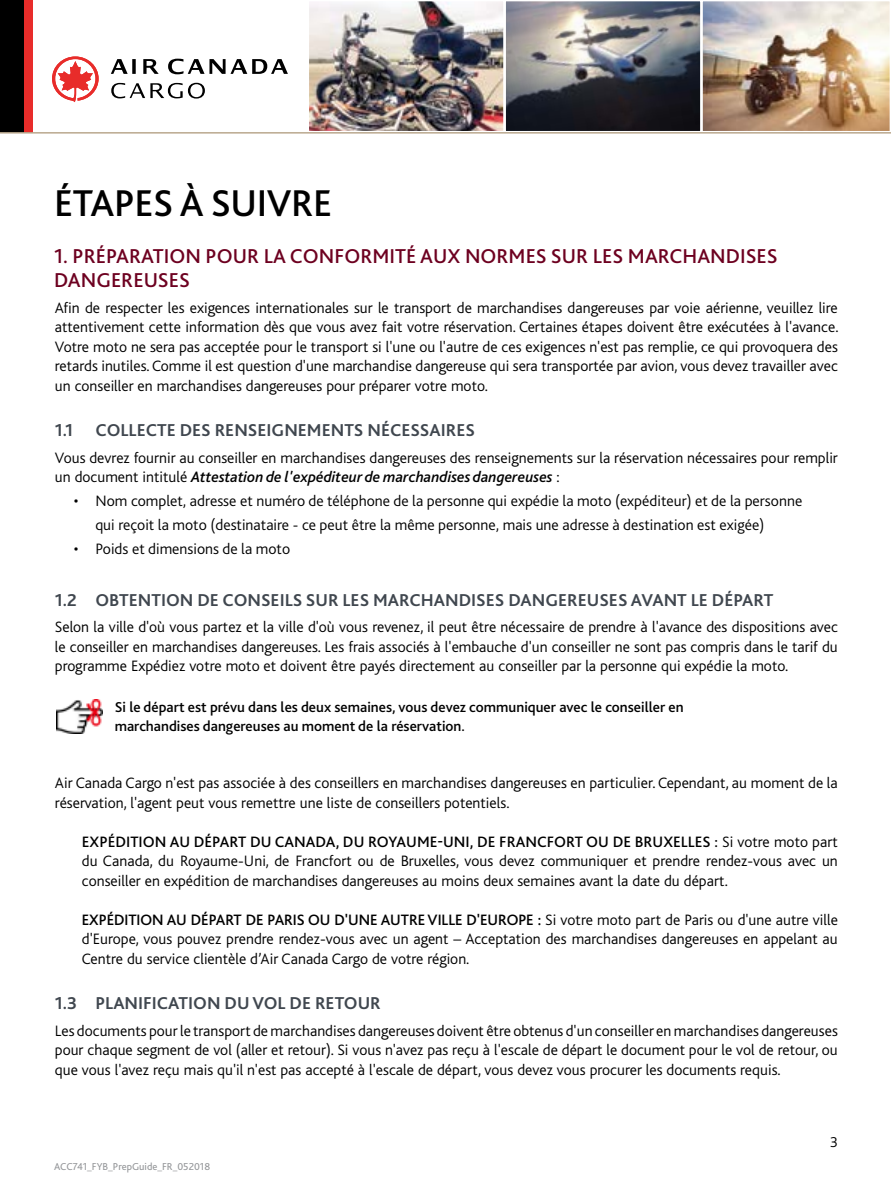
<style>
.page{position:relative;width:891px;height:1188px;background:#fff}
.page>*{position:absolute;margin:0;border:0;box-sizing:border-box;transform-origin:0 0}
.t1{font:500 39px "Bliss 2";letter-spacing:-.01em;color:#000}
.t2{font:500 21px/24px "Bliss 2";color:#6d0020}
.t3{font:700 18px "Bliss 2";color:#40474f}
.t4{font:300 15.75px/19.5px "Bliss";color:#000;text-align:justify}
.t5{font:300 15.75px/24px "Bliss 2";color:#000}
.t6{font:500 15.75px "Bliss 2";color:#000}
.t7{font:italic 500 15.75px "Bliss 2";color:#000}
.t8{font:500 15px/19.5px "Bliss 2";color:#000}
.t9{font:300 15px "Bliss 2";color:#000}
.t10{font:10.5px "Bliss 2";color:#939598}
.s1{font-family:"Bliss";font-weight:300;font-style:normal}
.s2{font-family:"Bliss";font-weight:300}
.s3{font-weight:500}
</style>
<div class="page">
<img style="left:310px;top:2px;width:579px;height:128px">
<div style="left:308px;top:0;width:197px;height:132px;border:1px solid #fff"></div>
<div style="left:701px;top:0;width:190px;height:132px;border:1px solid #fff"></div>
<div style="left:505px;top:0;width:196px;height:132px;border:1px solid #fff"></div>
<svg style="left:52px;top:56px;width:47px;height:46px"></svg>
<svg style="left:111px;top:59px;width:177px;height:40px"></svg>
<div style="left:0;top:0;width:24px;height:132px;background:#000"></div>
<div style="left:24px;top:0;width:9px;height:132px;background:#e82c2a"></div>
<hr style="left:0;top:132px;width:891px;height:2px;background:#baa88e">
<img style="left:57px;top:699px;width:46px;height:34px">
<h1 class="t1" style="left:54px;top:179px;width:280px">ÉTAPES À SUIVRE</h1>
<h2 class="t2" style="left:54px;top:243px;width:725px">1. PRÉPARATION POUR LA CONFORMITÉ AUX NORMES SUR LES MARCHANDISES<br>DANGEREUSES</h2>
<p class="t4" style="left:55px;top:298px;width:785px">Afin de respecter les exigences internationales sur le transport de marchandises dangereuses par voie aérienne, veuillez lire attentivement cette information dès que vous avez fait votre réservation. Certaines étapes doivent être exécutées à l'avance.<br>Votre moto ne sera pas acceptée pour le transport si l'une ou l'autre de ces exigences n'est pas remplie, ce qui provoquera des retards inutiles. Comme il est question d'une marchandise dangereuse qui sera transportée par avion, vous devez travailler avec un conseiller en marchandises dangereuses pour préparer votre moto.</p>
<p class="t3" style="left:55px;top:419px;width:422px">1.1 COLLECTE DES RENSEIGNEMENTS NÉCESSAIRES</p>
<p class="t4" style="left:55px;top:448px;width:785px">Vous devrez fournir au conseiller en marchandises dangereuses des renseignements sur la réservation nécessaires pour remplir</p>
<p class="t7" style="left:55px;top:467px;width:506px"><span class="s1">un document intitulé</span> Attestation de l'expéditeur de marchandises dangereuses <span class="s1">:</span></p>
<p class="t5" style="left:95px;top:488px;width:708px;text-indent:-22px">• Nom complet, adresse et numéro de téléphone de la personne qui expédie la moto (expéditeur) et de la personne qui reçoit la moto (destinataire - ce peut être la même personne, mais une adresse à destination est exigée)</p>
<p class="t5" style="left:74px;top:536px;width:218px">• Poids et dimensions de la moto</p>
<p class="t3" style="left:55px;top:589px;width:720px">1.2 OBTENTION DE CONSEILS SUR LES MARCHANDISES DANGEREUSES AVANT LE DÉPART</p>
<p class="t4" style="left:55px;top:617px;width:785px">Selon la ville d'où vous partez et la ville d'où vous revenez, il peut être nécessaire de prendre à l'avance des dispositions avec le conseiller en marchandises dangereuses. Les frais associés à l'embauche d'un conseiller ne sont pas compris dans le tarif du programme Expédiez votre moto et doivent être payés directement au conseiller par la personne qui expédie la moto.</p>
<p class="t8" style="left:115px;top:697px;width:571px">Si le départ est prévu dans les deux semaines, vous devez communiquer avec le conseiller en marchandises dangereuses au moment de la réservation.</p>
<p class="t4" style="left:55px;top:773px;width:785px">Air Canada Cargo n'est pas associée à des conseillers en marchandises dangereuses en particulier. Cependant, au moment de la réservation, l'agent peut vous remettre une liste de conseillers potentiels.</p>
<p class="t6" style="left:82px;top:832px;width:758px">EXPÉDITION AU DÉPART DU CANADA, DU ROYAUME-UNI, DE FRANCFORT OU DE BRUXELLES : <span class="s2">Si votre moto part</span></p>
<p class="t4" style="left:82px;top:851px;width:758px">du Canada, du Royaume-Uni, de Francfort ou de Bruxelles, vous devez communiquer et prendre rendez-vous avec un conseiller en expédition de marchandises dangereuses au moins deux semaines avant la date du départ.</p>
<p class="t4" style="left:82px;top:910px;width:758px"><span class="s3">EXPÉDITION AU DÉPART DE PARIS OU D'UNE AUTRE VILLE D'EUROPE :</span> Si votre moto part de Paris ou d'une autre ville d'Europe, vous pouvez prendre rendez-vous avec un agent – Acceptation des marchandises dangereuses en appelant au Centre du service clientèle d’Air Canada Cargo de votre région.</p>
<p class="t3" style="left:55px;top:992px;width:328px">1.3 PLANIFICATION DU VOL DE RETOUR</p>
<p class="t4" style="left:55px;top:1021px;width:785px">Les documents pour le transport de marchandises dangereuses doivent être obtenus d'un conseiller en marchandises dangereuses pour chaque segment de vol (aller et retour). Si vous n'avez pas reçu à l'escale de départ le document pour le vol de retour, ou que vous l'avez reçu mais qu'il n'est pas accepté à l'escale de départ, vous devez vous procurer les documents requis.</p>
<p class="t10" style="left:54px;top:1160px;width:158px">ACC741_FYB_PrepGuide_FR_052018</p>
<p class="t9" style="left:830px;top:1133px;width:9px">3</p>
</div>
